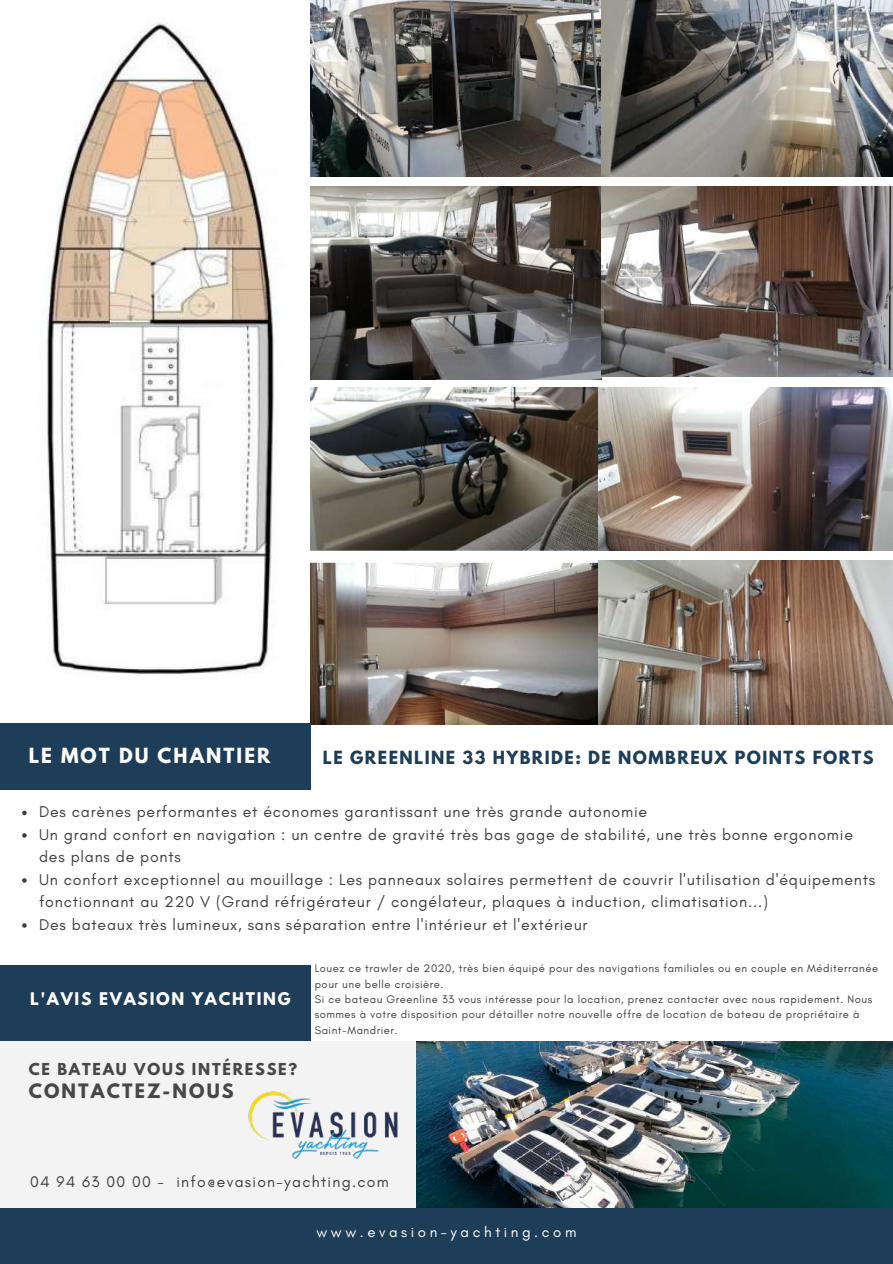
<style>
.page{position:relative;width:893px;height:1264px;background:#fff}
.page>*{position:absolute;margin:0;border:0;box-sizing:border-box;transform-origin:0 0}
.t1{font:700 18.45px "League Spartan";letter-spacing:.11em;color:#fff}
.t2{font:700 17.55px "League Spartan";letter-spacing:.12em;color:#474747}
.t3{font:700 16.05px "League Spartan";letter-spacing:.09em;color:#1e3d58}
.t4{font:15.9px/22.5px "Glacial Indifference";letter-spacing:.05em;color:#403e3e}
.t5{font:15.75px "Glacial Indifference";letter-spacing:.08em;color:#403e3e}
.t6{font:700 15.45px "League Spartan";letter-spacing:.11em;color:#fff}
.t7{font:15px "Glacial Indifference";letter-spacing:.24em;color:#fff}
.t8{font:700 14.55px "League Spartan";letter-spacing:.12em;color:#474747}
.t9{font:11.25px/15.3px "Glacial Indifference";letter-spacing:.05em;color:#403e3e}
</style>
<div class="page">
<div style="left:0;top:1041px;width:598px;height:201px;background:#f3f3f3"></div>
<img style="left:416px;top:1041px;width:476px;height:166px">
<div style="left:0;top:1207px;width:892px;height:56px;background:#1e3d58"></div>
<div style="left:0;top:723px;width:310px;height:66px;background:#1e3d58"></div>
<img style="left:310px;top:0;width:582px;height:176px">
<img style="left:310px;top:186px;width:291px;height:193px">
<div style="left:0;top:965px;width:310px;height:76px;background:#1e3d58"></div>
<img style="left:601px;top:186px;width:291px;height:190px">
<img style="left:310px;top:387px;width:582px;height:163px">
<img style="left:310px;top:561px;width:582px;height:163px">
<img style="left:248px;top:1091px;width:150px;height:68px">
<img style="left:47px;top:21px;width:230px;height:653px">
<svg style="left:22px;top:810px;width:5px;height:5px"></svg>
<svg style="left:22px;top:833px;width:5px;height:4px"></svg>
<svg style="left:22px;top:878px;width:5px;height:4px"></svg>
<svg style="left:22px;top:923px;width:5px;height:4px"></svg>
<p class="t1" style="left:29px;top:746px;width:243px">LE MOT DU CHANTIER</p>
<p class="t3" style="left:323px;top:749px;width:552px">LE GREENLINE 33 HYBRIDE: DE NOMBREUX POINTS FORTS</p>
<p class="t4" style="left:39px;top:800px;width:837px">Des carènes performantes et économes garantissant une très grande autonomie<br>Un grand confort en navigation : un centre de gravité très bas gage de stabilité, une très bonne ergonomie des plans de ponts<br>Un confort exceptionnel au mouillage : Les panneaux solaires permettent de couvrir l'utilisation d'équipements fonctionnant au 220 V (Grand réfrigérateur / congélateur, plaques à induction, climatisation...)<br>Des bateaux très lumineux, sans séparation entre l'intérieur et l'extérieur</p>
<p class="t6" style="left:30px;top:991px;width:262px">L'AVIS EVASION YACHTING</p>
<p class="t8" style="left:29px;top:1061px;width:270px">CE BATEAU VOUS INTÉRESSE?</p>
<p class="t2" style="left:29px;top:1081px;width:206px">CONTACTEZ-NOUS</p>
<p class="t9" style="left:315px;top:960px;width:565px">Louez ce trawler de 2020, très bien équipé pour des navigations familiales ou en couple en Méditerranée pour une belle croisière.<br>Si ce bateau Greenline 33 vous intéresse pour la location, prenez contacter avec nous rapidement. Nous sommes à votre disposition pour détailler notre nouvelle offre de location de bateau de propriétaire à Saint-Mandrier.</p>
<p class="t5" style="left:30px;top:1171px;width:360px">04 94 63 00 00 - info@evasion-yachting.com</p>
<p class="t7" style="left:316px;top:1223px;width:261px">www.evasion-yachting.com</p>
</div>
